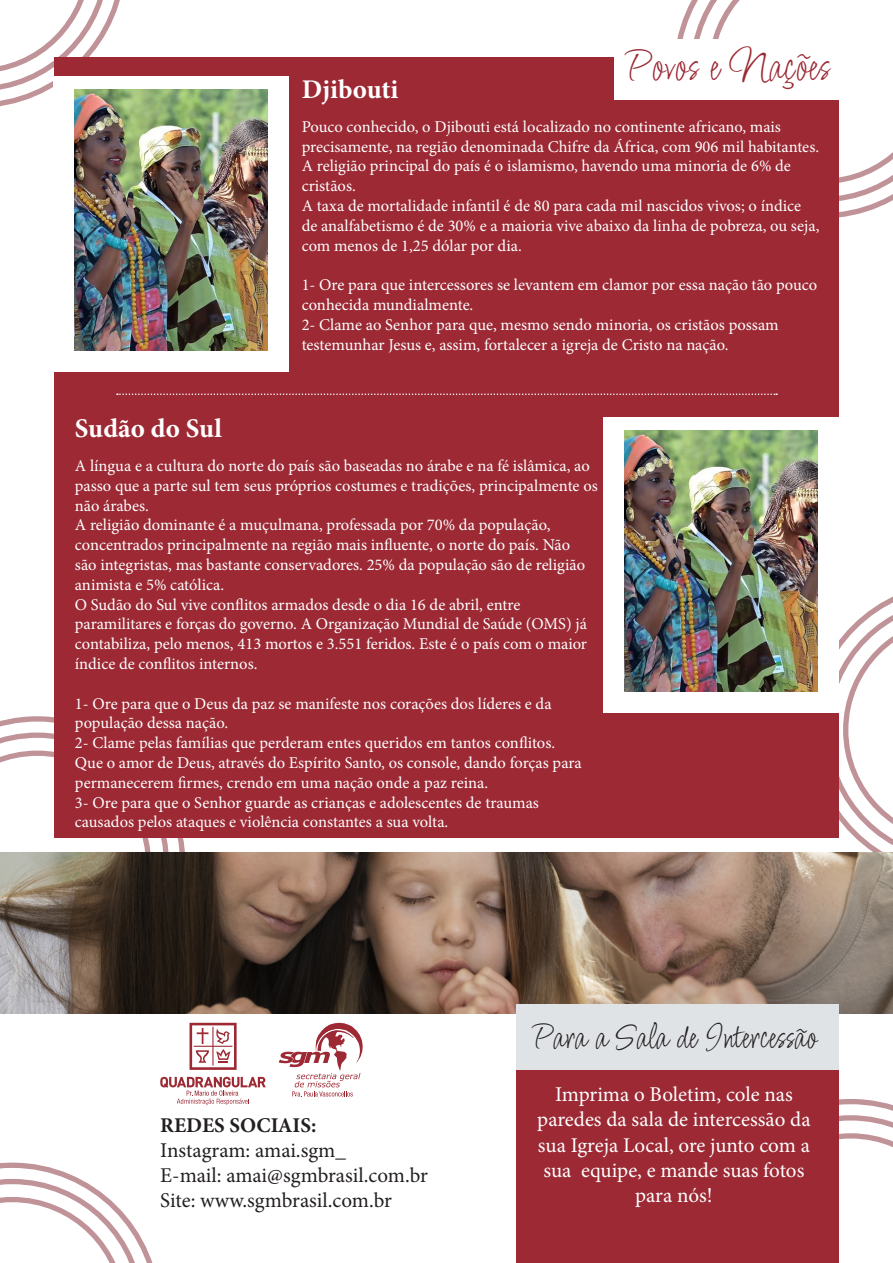
<style>
.page{position:relative;width:893px;height:1263px;background:#fff}
.page>*{position:absolute;margin:0;border:0;box-sizing:border-box;transform-origin:0 0}
.t1{font:45px "Licorice";color:#9c2934}
.t2{font:36px "Licorice";color:#231f20}
.t3{font:700 27px "Minion Pro";color:#fff}
.t4{font:21px/25.2px "Minion Pro";color:#fff;text-align:center}
.t5{font:21px "Minion Pro";letter-spacing:-.005em;color:#231f20}
.t6{font:700 21px "Minion Pro";color:#231f20}
.t7{font:16.5px/19.8px "Minion Pro";color:#fff}
</style>
<div class="page">
<svg style="left:839px;top:1099px;width:54px;height:48px"></svg>
<svg style="left:0;top:716px;width:185px;height:136px"></svg>
<svg style="left:0;top:732px;width:169px;height:120px"></svg>
<svg style="left:677px;top:4px;width:212px;height:214px"></svg>
<svg style="left:690px;top:0;width:203px;height:202px"></svg>
<svg style="left:0;top:0;width:120px;height:107px"></svg>
<svg style="left:809px;top:596px;width:84px;height:256px"></svg>
<svg style="left:0;top:1162px;width:153px;height:101px"></svg>
<img style="left:0;top:852px;width:893px;height:162px">
<div style="left:517px;top:1004px;width:322px;height:134px;background:#e0e3e6"></div>
<div style="left:516px;top:1071px;width:323px;height:192px;background:#9c2934"></div>
<svg style="left:189px;top:1023px;width:48px;height:47px"></svg>
<svg style="left:160px;top:1077px;width:106px;height:28px"></svg>
<svg style="left:279px;top:1013px;width:88px;height:84px"></svg>
<div style="left:54px;top:57px;width:785px;height:780px;background:#9c2934"></div>
<div style="left:614px;top:39px;width:225px;height:61px;background:#fff"></div>
<div style="left:54px;top:76px;width:235px;height:296px;background:#fff"></div>
<img style="left:75px;top:90px;width:193px;height:260px">
<div style="left:604px;top:418px;width:235px;height:295px;background:#fff"></div>
<img style="left:625px;top:431px;width:193px;height:260px">
<svg style="left:117px;top:393px;width:660px;height:2px"></svg>
<p class="t1" style="left:627px;top:39px;width:204px">Povos e Nações</p>
<p class="t3" style="left:302px;top:73px;width:98px">Djibouti</p>
<p class="t7" style="left:302px;top:117px;width:519px">Pouco conhecido, o Djibouti está localizado no continente africano, mais precisamente, na região denominada Chifre da África, com 906 mil habitantes.</p>
<p class="t7" style="left:302px;top:156px;width:491px">A religião principal do país é o islamismo, havendo uma minoria de 6% de cristãos.</p>
<p class="t7" style="left:302px;top:196px;width:519px">A taxa de mortalidade infantil é de 80 para cada mil nascidos vivos; o índice de analfabetismo é de 30% e a maioria vive abaixo da linha de pobreza, ou seja, com menos de 1,25 dólar por dia.</p>
<p class="t7" style="left:302px;top:275px;width:517px">1- Ore para que intercessores se levantem em clamor por essa nação tão pouco conhecida mundialmente.</p>
<p class="t7" style="left:302px;top:315px;width:478px">2- Clame ao Senhor para que, mesmo sendo minoria, os cristãos possam testemunhar Jesus e, assim, fortalecer a igreja de Cristo na nação.</p>
<p class="t3" style="left:75px;top:413px;width:149px">Sudão do Sul</p>
<p class="t7" style="left:75px;top:456px;width:524px">A língua e a cultura do norte do país são baseadas no árabe e na fé islâmica, ao passo que a parte sul tem seus próprios costumes e tradições, principalmente os não árabes.</p>
<p class="t7" style="left:75px;top:515px;width:512px">A religião dominante é a muçulmana, professada por 70% da população, concentrados principalmente na região mais influente, o norte do país. Não são integristas, mas bastante conservadores. 25% da população são de religião animista e 5% católica.</p>
<p class="t7" style="left:75px;top:594px;width:514px">O Sudão do Sul vive conflitos armados desde o dia 16 de abril, entre paramilitares e forças do governo. A Organização Mundial de Saúde (OMS) já contabiliza, pelo menos, 413 mortos e 3.551 feridos. Este é o país com o maior índice de conflitos internos.</p>
<p class="t7" style="left:75px;top:693px;width:478px">1- Ore para que o Deus da paz se manifeste nos corações dos líderes e da população dessa nação.</p>
<p class="t7" style="left:75px;top:733px;width:508px">2- Clame pelas famílias que perderam entes queridos em tantos conflitos.<br>Que o amor de Deus, através do Espírito Santo, os console, dando forças para permanecerem firmes, crendo em uma nação onde a paz reina.</p>
<p class="t7" style="left:75px;top:792px;width:466px">3- Ore para que o Senhor guarde as crianças e adolescentes de traumas causados pelos ataques e violência constantes a sua volta.</p>
<p class="t6" style="left:160px;top:1112px;width:158px">REDES SOCIAIS:</p>
<p class="t5" style="left:160px;top:1136px;width:187px">Instagram: amai.sgm_</p>
<p class="t5" style="left:160px;top:1161px;width:269px">E-mail: amai@sgmbrasil.com.br</p>
<p class="t5" style="left:160px;top:1187px;width:233px">Site: www.sgmbrasil.com.br</p>
<p class="t2" style="left:534px;top:1015px;width:284px">Para a Sala de Intercessão</p>
<p class="t4" style="left:537px;top:1082px;width:275px">Imprima o Boletim, cole nas paredes da sala de intercessão da sua Igreja Local, ore junto com a sua equipe, e mande suas fotos para nós!</p>
</div>
